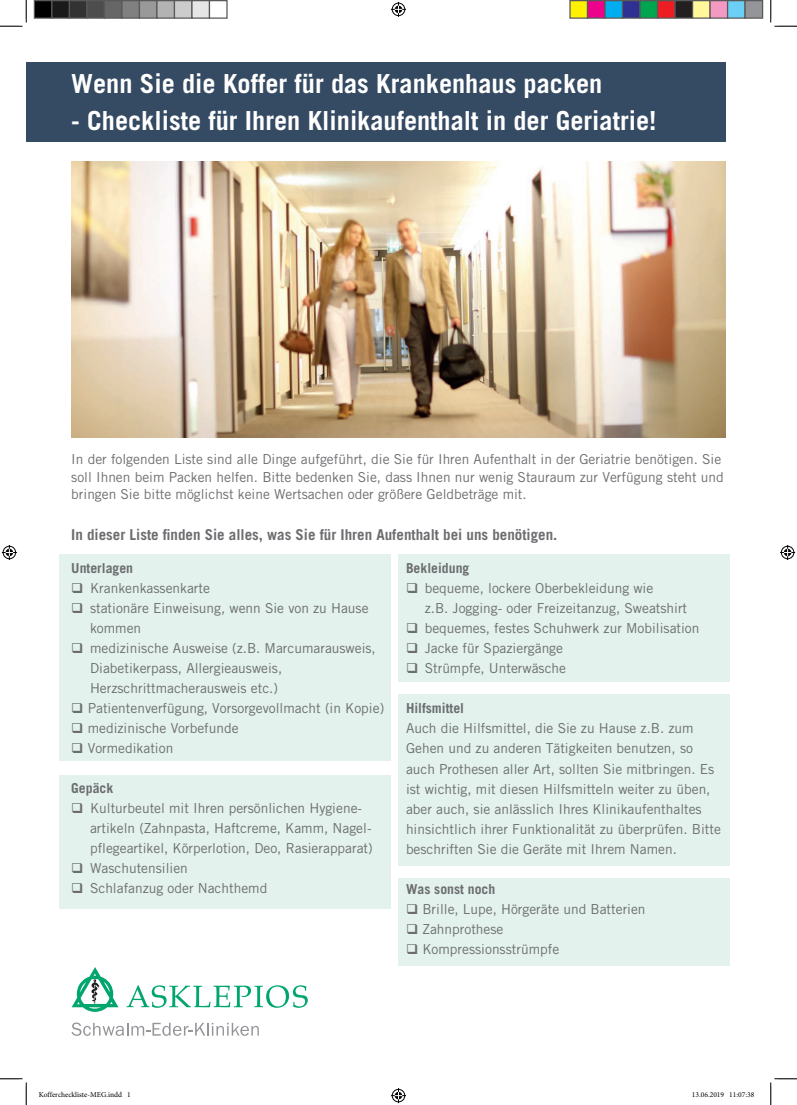
<style>
.page{position:relative;width:797px;height:1105px;background:#fff}
.page>*{position:absolute;margin:0;border:0;box-sizing:border-box;transform-origin:0 0}
.t1{font:700 26.25px "Trade Gothic Standard";color:#fff}
.t2{font:700 15px "Trade Gothic Standard";color:#6c6d70}
.t3{font:13.75px/20px "Trade Gothic Standard";color:#6c6d70}
.t4{font:700 13.75px "Trade Gothic Standard";color:#6c6d70}
.t5{font:7.5px "Minion Pro";color:#000}
</style>
<div class="page">
<div style="left:59px;top:554px;width:332px;height:206px;background:#e3f2ec"></div>
<div style="left:398px;top:554px;width:332px;height:128px;background:#e3f2ec"></div>
<div style="left:398px;top:878px;width:332px;height:87px;background:#e3f2ec"></div>
<div style="left:59px;top:775px;width:332px;height:134px;background:#e3f2ec"></div>
<div style="left:398px;top:694px;width:332px;height:172px;background:#e3f2ec"></div>
<div style="left:26px;top:62px;width:699px;height:79px;background:#354a63"></div>
<svg style="left:71px;top:1022px;width:188px;height:14px"></svg>
<svg style="left:126px;top:985px;width:182px;height:23px"></svg>
<svg style="left:72px;top:967px;width:46px;height:45px"></svg>
<img style="left:71px;top:161px;width:654px;height:276px">
<svg style="left:0;top:0;width:27px;height:27px"></svg>
<svg style="left:0;top:1078px;width:27px;height:27px"></svg>
<svg style="left:770px;top:0;width:27px;height:27px"></svg>
<svg style="left:770px;top:1078px;width:27px;height:27px"></svg>
<svg style="left:391px;top:2px;width:15px;height:15px"></svg>
<svg style="left:391px;top:1088px;width:15px;height:15px"></svg>
<svg style="left:2px;top:545px;width:15px;height:15px"></svg>
<svg style="left:780px;top:545px;width:15px;height:15px"></svg>
<div style="left:34px;top:1px;width:18px;height:17px;background:#000"></div>
<div style="left:34px;top:0;width:18px;height:19px;border:1px solid #595959"></div>
<div style="left:52px;top:1px;width:17px;height:17px;background:#1a1a1a"></div>
<div style="left:51px;top:0;width:19px;height:19px;border:1px solid #595959"></div>
<div style="left:69px;top:1px;width:18px;height:17px;background:#333"></div>
<div style="left:69px;top:0;width:19px;height:19px;border:1px solid #595959"></div>
<div style="left:87px;top:1px;width:17px;height:17px;background:#4d4d4d"></div>
<div style="left:86px;top:0;width:19px;height:19px;border:1px solid #595959"></div>
<div style="left:104px;top:1px;width:18px;height:17px;background:#666"></div>
<div style="left:104px;top:0;width:18px;height:19px;border:1px solid #595959"></div>
<div style="left:122px;top:1px;width:17px;height:17px;background:#808080"></div>
<div style="left:121px;top:0;width:19px;height:19px;border:1px solid #595959"></div>
<div style="left:139px;top:1px;width:18px;height:17px;background:#999"></div>
<div style="left:139px;top:0;width:19px;height:19px;border:1px solid #595959"></div>
<div style="left:157px;top:1px;width:17px;height:17px;background:#b3b3b3"></div>
<div style="left:156px;top:0;width:19px;height:19px;border:1px solid #595959"></div>
<div style="left:174px;top:1px;width:18px;height:17px;background:#ccc"></div>
<div style="left:174px;top:0;width:18px;height:19px;border:1px solid #595959"></div>
<div style="left:192px;top:1px;width:17px;height:17px;background:#e6e6e6"></div>
<div style="left:191px;top:0;width:19px;height:19px;border:1px solid #595959"></div>
<div style="left:209px;top:0;width:19px;height:19px;border:1px solid #595959"></div>
<div style="left:570px;top:1px;width:17px;height:17px;background:#fff101"></div>
<div style="left:569px;top:0;width:19px;height:19px;border:1px solid #595959"></div>
<div style="left:587px;top:1px;width:18px;height:17px;background:#ed028c"></div>
<div style="left:587px;top:0;width:18px;height:19px;border:1px solid #595959"></div>
<div style="left:605px;top:1px;width:17px;height:17px;background:#00aeef"></div>
<div style="left:604px;top:0;width:19px;height:19px;border:1px solid #595959"></div>
<div style="left:622px;top:1px;width:18px;height:17px;background:#2e3092"></div>
<div style="left:622px;top:0;width:18px;height:19px;border:1px solid #595959"></div>
<div style="left:640px;top:1px;width:17px;height:17px;background:#00a54f"></div>
<div style="left:639px;top:0;width:19px;height:19px;border:1px solid #595959"></div>
<div style="left:657px;top:1px;width:18px;height:17px;background:#ee1d23"></div>
<div style="left:657px;top:0;width:18px;height:19px;border:1px solid #595959"></div>
<div style="left:675px;top:1px;width:17px;height:17px;background:#231f20"></div>
<div style="left:674px;top:0;width:19px;height:19px;border:1px solid #595959"></div>
<div style="left:692px;top:1px;width:18px;height:17px;background:#fff79a"></div>
<div style="left:692px;top:0;width:18px;height:19px;border:1px solid #595959"></div>
<div style="left:710px;top:1px;width:17px;height:17px;background:#f499c2"></div>
<div style="left:709px;top:0;width:19px;height:19px;border:1px solid #595959"></div>
<div style="left:727px;top:1px;width:18px;height:17px;background:#6bcff6"></div>
<div style="left:727px;top:0;width:18px;height:19px;border:1px solid #595959"></div>
<div style="left:745px;top:1px;width:17px;height:17px;background:#939598"></div>
<div style="left:744px;top:0;width:19px;height:19px;border:1px solid #595959"></div>
<h1 class="t1" style="left:71px;top:70px;width:532px">Wenn Sie die Koffer für das Krankenhaus packen</h1>
<h1 class="t1" style="left:71px;top:106px;width:586px">- Checkliste für Ihren Klinikaufenthalt in der Geriatrie!</h1>
<p class="t3" style="left:71px;top:451px;width:654px;line-height:17.5px">In der folgenden Liste sind alle Dinge aufgeführt, die Sie für Ihren Aufenthalt in der Geriatrie benötigen. Sie soll Ihnen beim Packen helfen. Bitte bedenken Sie, dass Ihnen nur wenig Stauraum zur Verfügung steht und bringen Sie bitte möglichst keine Wertsachen oder größere Geldbeträge mit.</p>
<p class="t2" style="left:71px;top:526px;width:487px">In dieser Liste finden Sie alles, was Sie für Ihren Aufenthalt bei uns benötigen.</p>
<p class="t4" style="left:71px;top:561px;width:63px">Unterlagen</p>
<p class="t3" style="left:71px;top:579px;width:140px">❑ Krankenkassenkarte</p>
<p class="t3" style="left:90px;top:599px;width:280px;text-indent:-19px">❑ stationäre Einweisung, wenn Sie von zu Hause kommen</p>
<p class="t3" style="left:90px;top:639px;width:287px;text-indent:-19px">❑ medizinische Ausweise (z.B. Marcumarausweis,<br>Diabetikerpass, Allergieausweis,<br>Herzschrittmacherausweis etc.)</p>
<p class="t3" style="left:71px;top:699px;width:314px">❑ Patientenverfügung, Vorsorgevollmacht (in Kopie)</p>
<p class="t3" style="left:71px;top:719px;width:169px">❑ medizinische Vorbefunde</p>
<p class="t3" style="left:71px;top:739px;width:104px">❑ Vormedikation</p>
<p class="t4" style="left:71px;top:781px;width:44px">Gepäck</p>
<p class="t3" style="left:90px;top:799px;width:284px;text-indent:-19px">❑ Kulturbeutel mit Ihren persönlichen Hygiene&shy;artikeln (Zahnpasta, Haftcreme, Kamm, Nagel&shy;pflegeartikel, Körperlotion, Deo, Rasierapparat)</p>
<p class="t3" style="left:71px;top:859px;width:118px">❑ Waschutensilien</p>
<p class="t3" style="left:71px;top:879px;width:197px">❑ Schlafanzug oder Nachthemd</p>
<p class="t4" style="left:406px;top:561px;width:65px">Bekleidung</p>
<p class="t3" style="left:425px;top:579px;width:264px;text-indent:-19px">❑ bequeme, lockere Oberbekleidung wie<br>z.B. Jogging- oder Freizeitanzug, Sweatshirt</p>
<p class="t3" style="left:406px;top:619px;width:295px">❑ bequemes, festes Schuhwerk zur Mobilisation</p>
<p class="t3" style="left:406px;top:639px;width:158px">❑ Jacke für Spaziergänge</p>
<p class="t3" style="left:406px;top:659px;width:162px">❑ Strümpfe, Unterwäsche</p>
<p class="t4" style="left:406px;top:701px;width:60px">Hilfsmittel</p>
<p class="t3" style="left:406px;top:719px;width:316px">Auch die Hilfsmittel, die Sie zu Hause z.B. zum Gehen und zu anderen Tätigkeiten benutzen, so auch Prothesen aller Art, sollten Sie mitbringen. Es ist wichtig, mit diesen Hilfsmitteln weiter zu üben, aber auch, sie anlässlich Ihres Klinikaufenthaltes hinsichtlich ihrer Funktionalität zu überprüfen. Bitte beschriften Sie die Geräte mit Ihrem Namen.</p>
<p class="t4" style="left:406px;top:881px;width:91px">Was sonst noch</p>
<p class="t3" style="left:406px;top:899px;width:241px">❑ Brille, Lupe, Hörgeräte und Batterien</p>
<p class="t3" style="left:406px;top:919px;width:99px">❑ Zahnprothese</p>
<p class="t3" style="left:406px;top:939px;width:155px">❑ Kompressionsstrümpfe</p>
<p class="t5" style="left:39px;top:1090px;width:94px">Koffercheckliste-MEG.indd 1</p>
<p class="t5" style="left:692px;top:1090px;width:64px">13.06.2019 11:07:38</p>
</div>
